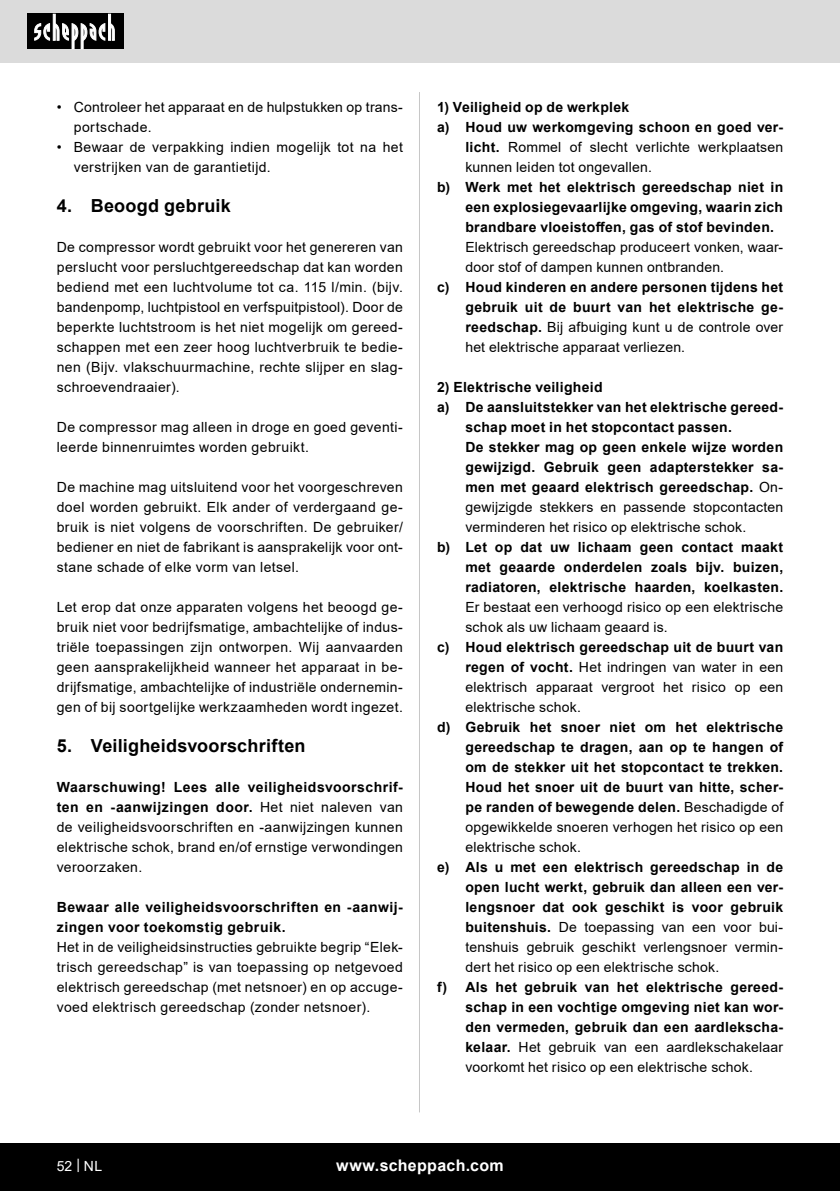
<style>
.page{position:relative;width:840px;height:1191px;background:#fff}
.page>*{position:absolute;margin:0;border:0;box-sizing:border-box;transform-origin:0 0}
.t1{font:700 18px "Arial";letter-spacing:.015em;color:#000}
.t2{font:700 16px "Arial";letter-spacing:.02em;color:#fff}
.t3{font:14px/20px "Arial";letter-spacing:.025em;color:#000;text-align:justify}
.t4{font:700 14px/20px "Arial";letter-spacing:.02em;color:#000;text-align:justify}
.t5{font:14px "Arial";color:#fff}
.s1{font-weight:700}
.s2{font-weight:400}
</style>
<div class="page">
<div style="left:0;top:0;width:839px;height:63px;background:#dbdbdb"></div>
<div style="left:0;top:1143px;width:839px;height:48px;background:#000"></div>
<div style="left:27px;top:14px;width:96px;height:35px;background:#000"></div>
<svg style="left:34px;top:14px;width:81px;height:35px"></svg>
<hr style="left:419px;top:92px;width:1px;height:1020px;background:#c7c7c7">
<p class="t3" style="left:74px;top:97px;width:330px;text-indent:-17px">• Controleer het apparaat en de hulpstukken op trans&shy;portschade.</p>
<p class="t3" style="left:74px;top:137px;width:330px;text-indent:-17px">• Bewaar de verpakking indien mogelijk tot na het verstrijken van de garantietijd.</p>
<p class="t1" style="left:57px;top:193px;width:175px">4. Beoogd gebruik</p>
<p class="t3" style="left:57px;top:237px;width:347px">De compressor wordt gebruikt voor het genereren van perslucht voor persluchtgereedschap dat kan worden bediend met een luchtvolume tot ca. 115 l/min. (bijv. bandenpomp, luchtpistool en verfspuitpistool). Door de beperkte luchtstroom is het niet mogelijk om gereed&shy;schappen met een zeer hoog luchtverbruik te bedie&shy;nen (Bijv. vlakschuurmachine, rechte slijper en slag&shy;schroevendraaier).</p>
<p class="t3" style="left:57px;top:417px;width:347px">De compressor mag alleen in droge en goed geventi&shy;leerde binnenruimtes worden gebruikt.</p>
<p class="t3" style="left:57px;top:477px;width:347px">De machine mag uitsluitend voor het voorgeschreven doel worden gebruikt. Elk ander of verdergaand ge&shy;bruik is niet volgens de voorschriften. De gebruiker/ bediener en niet de fabrikant is aansprakelijk voor ont&shy;stane schade of elke vorm van letsel.</p>
<p class="t3" style="left:57px;top:597px;width:347px">Let erop dat onze apparaten volgens het beoogd ge&shy;bruik niet voor bedrijfsmatige, ambachtelijke of indus&shy;triële toepassingen zijn ontworpen. Wij aanvaarden geen aansprakelijkheid wanneer het apparaat in be&shy;drijfsmatige, ambachtelijke of industriële ondernemin&shy;gen of bij soortgelijke werkzaamheden wordt ingezet.</p>
<p class="t1" style="left:57px;top:733px;width:250px">5. Veiligheidsvoorschriften</p>
<p class="t3" style="left:57px;top:777px;width:347px"><span class="s1">Waarschuwing! Lees alle veiligheidsvoorschrif&shy;ten en -aanwijzingen door.</span> Het niet naleven van de veiligheidsvoorschriften en -aanwijzingen kunnen elektrische schok, brand en/of ernstige verwondingen veroorzaken.</p>
<p class="t4" style="left:57px;top:897px;width:347px">Bewaar alle veiligheidsvoorschriften en -aanwij&shy;zingen voor toekomstig gebruik.</p>
<p class="t3" style="left:57px;top:937px;width:347px">Het in de veiligheidsinstructies gebruikte begrip “Elek&shy;trisch gereedschap” is van toepassing op netgevoed elektrisch gereedschap (met netsnoer) en op accuge&shy;voed elektrisch gereedschap (zonder netsnoer).</p>
<p class="t4" style="left:437px;top:97px;width:194px">1) Veiligheid op de werkplek</p>
<p class="t3" style="left:465px;top:117px;width:319px;text-indent:-28px"><span class="s1">a) Houd uw werkomgeving schoon en goed ver&shy;licht.</span> Rommel of slecht verlichte werkplaatsen kunnen leiden tot ongevallen.</p>
<p class="t4" style="left:465px;top:177px;width:319px;text-indent:-28px">b) Werk met het elektrisch gereedschap niet in een explosiegevaarlijke omgeving, waarin zich brandbare vloeistoffen, gas of stof bevinden.</p>
<p class="t3" style="left:465px;top:237px;width:319px">Elektrisch gereedschap produceert vonken, waar&shy;door stof of dampen kunnen ontbranden.</p>
<p class="t4" style="left:465px;top:277px;width:319px;text-indent:-28px">c) Houd kinderen en andere personen tijdens het gebruik uit de buurt van het elektrische ge&shy;reedschap. <span class="s2">Bij afbuiging kunt u de controle over het elektrische apparaat verliezen.</span></p>
<p class="t4" style="left:437px;top:377px;width:167px">2) Elektrische veiligheid</p>
<p class="t4" style="left:465px;top:397px;width:319px;text-indent:-28px">a) De aansluitstekker van het elektrische gereed&shy;schap moet in het stopcontact passen.</p>
<p class="t4" style="left:465px;top:437px;width:319px">De stekker mag op geen enkele wijze worden gewijzigd. Gebruik geen adapterstekker sa&shy;men met geaard elektrisch gereedschap. <span class="s2">On&shy;gewijzigde stekkers en passende stopcontacten verminderen het risico op elektrische schok.</span></p>
<p class="t4" style="left:465px;top:537px;width:319px;text-indent:-28px">b) Let op dat uw lichaam geen contact maakt met geaarde onderdelen zoals bijv. buizen, radiatoren, elektrische haarden, koelkasten.<br><span class="s2">Er bestaat een verhoogd risico op een elektrische schok als uw lichaam geaard is.</span></p>
<p class="t3" style="left:465px;top:637px;width:319px;text-indent:-28px"><span class="s1">c) Houd elektrisch gereedschap uit de buurt van regen of vocht.</span> Het indringen van water in een elektrisch apparaat vergroot het risico op een elektrische schok.</p>
<p class="t4" style="left:465px;top:717px;width:319px;text-indent:-28px">d) Gebruik het snoer niet om het elektrische gereedschap te dragen, aan op te hangen of om de stekker uit het stopcontact te trekken.<br>Houd het snoer uit de buurt van hitte, scher&shy;pe randen of bewegende delen. <span class="s2">Beschadigde of opgewikkelde snoeren verhogen het risico op een elektrische schok.</span></p>
<p class="t4" style="left:465px;top:857px;width:319px;text-indent:-28px">e) Als u met een elektrisch gereedschap in de open lucht werkt, gebruik dan alleen een ver&shy;lengsnoer dat ook geschikt is voor gebruik buitenshuis. <span class="s2">De toepassing van een voor bui&shy;tenshuis gebruik geschikt verlengsnoer vermin&shy;dert het risico op een elektrische schok.</span></p>
<p class="t4" style="left:465px;top:977px;width:319px;text-indent:-28px">f) Als het gebruik van het elektrische gereed&shy;schap in een vochtige omgeving niet kan wor&shy;den vermeden, gebruik dan een aardlekscha&shy;kelaar. <span class="s2">Het gebruik van een aardlekschakelaar voorkomt het risico op een elektrische schok.</span></p>
<p class="t5" style="left:57px;top:1156px;width:47px">52 | NL</p>
<p class="t2" style="left:336px;top:1154px;width:169px">www.scheppach.com</p>
</div>
